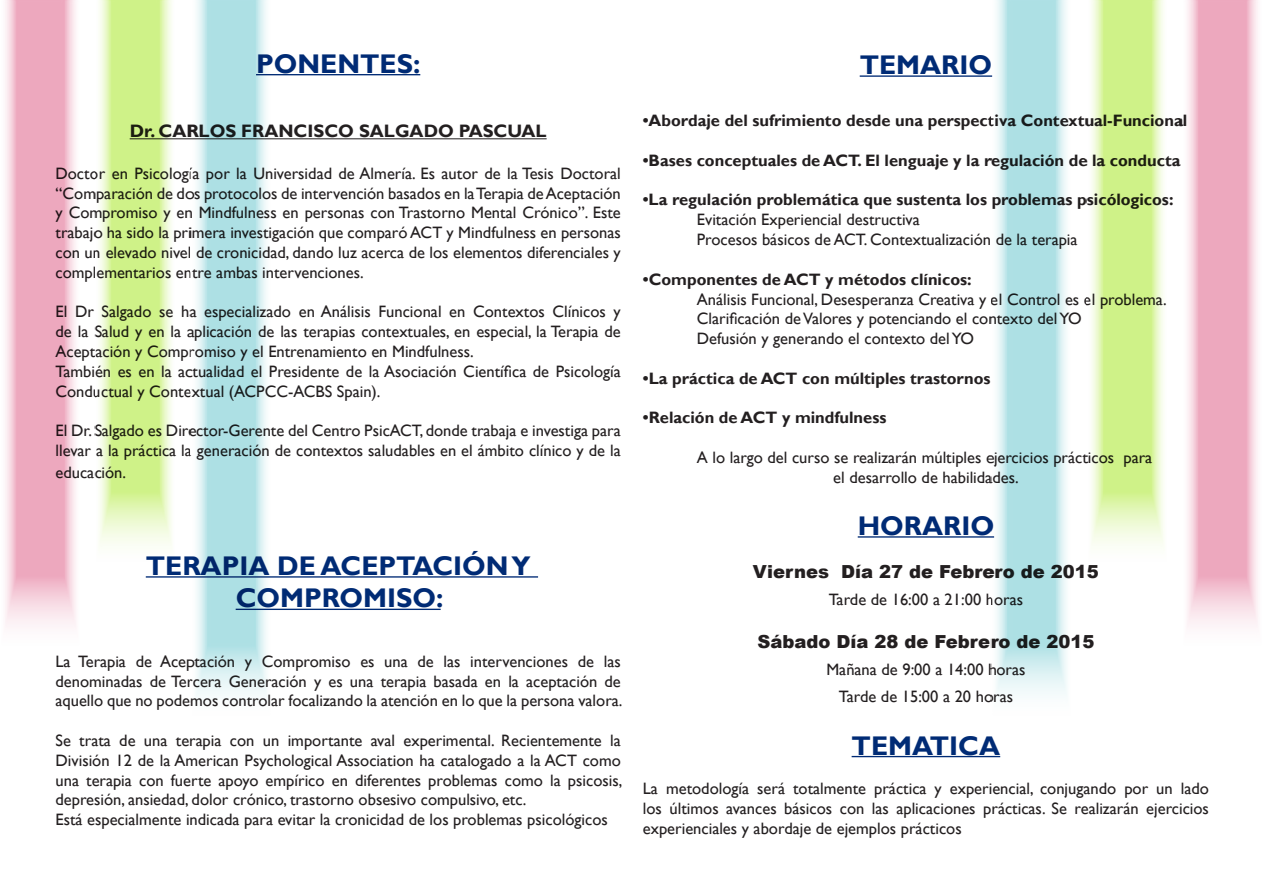
<style>
.page{position:relative;width:1263px;height:893px;background:#fff}
.page>*{position:absolute;margin:0;border:0;box-sizing:border-box;transform-origin:0 0}
.t1{font:700 27px/32.4px "Gill Sans";color:#002b75;text-align:center}
.t2{font:900 18px "Arial";color:#231f20}
.t3{font:700 18px "Gill Sans";color:#231f20}
.t4{font:16.5px/19.8px "Gill Sans";color:#231f20;text-align:justify}
.t5{font:700 16.5px "Gill Sans";color:#231f20}
.s1{font-family:"Arial"}
</style>
<div class="page">
<hr style="left:256px;top:74px;width:164px;height:1px;background:#002b75">
<hr style="left:130px;top:138px;width:417px;height:1px;background:#231f20">
<hr style="left:146px;top:576px;width:392px;height:2px;background:#002b75">
<hr style="left:236px;top:609px;width:205px;height:1px;background:#002b75">
<hr style="left:860px;top:75px;width:132px;height:2px;background:#002b75">
<hr style="left:858px;top:536px;width:136px;height:2px;background:#002b75">
<hr style="left:852px;top:756px;width:148px;height:1px;background:#002b75">
<svg style="left:1187px;top:0;width:71px;height:627px;background:#f0b9cb"></svg>
<svg style="left:1091px;top:0;width:73px;height:547px;background:#daf4a3"></svg>
<svg style="left:991px;top:0;width:76px;height:695px;background:#c1e7ea"></svg>
<svg style="left:5px;top:0;width:71px;height:627px;background:#f0b9cb"></svg>
<svg style="left:99px;top:0;width:77px;height:547px;background:#dbf5a8"></svg>
<svg style="left:191px;top:0;width:81px;height:695px;fill:#aee0e4"></svg>
<p class="t1" style="left:256px;top:48px;width:166px">PONENTES:</p>
<p class="t3" style="left:130px;top:121px;width:418px">Dr. CARLOS FRANCISCO SALGADO PASCUAL</p>
<p class="t4" style="left:56px;top:164px;width:567px">Doctor en Psicología por la Universidad de Almería. Es autor de la Tesis Doctoral “Comparación de dos protocolos de intervención basados en la Terapia de Aceptación y Compromiso y en Mindfulness en personas con Trastorno Mental Crónico”. Este trabajo ha sido la primera investigación que comparó ACT y Mindfulness en personas con un elevado nivel de cronicidad, dando luz acerca de los elementos diferenciales y complementarios entre ambas intervenciones.</p>
<p class="t4" style="left:56px;top:302px;width:567px">El Dr Salgado se ha especializado en Análisis Funcional en Contextos Clínicos y de la Salud y en la aplicación de las terapias contextuales, en especial, la Terapia de Aceptación y Compromiso y el Entrenamiento en Mindfulness.</p>
<p class="t4" style="left:56px;top:362px;width:567px">También es en la actualidad el Presidente de la Asociación Científica de Psicología<br>Conductual y Contextual (ACPCC-ACBS Spain).</p>
<p class="t4" style="left:56px;top:421px;width:567px">El Dr. Salgado es Director-Gerente del Centro PsicACT, donde trabaja e investiga para llevar a la práctica la generación de contextos saludables en el ámbito clínico y de la</p>
<p class="t4" style="left:56px;top:463px;width:72px">educación.</p>
<p class="t1" style="left:146px;top:550px;width:386px">TERAPIA DE ACEPTACIÓN Y<br>COMPROMISO:</p>
<p class="t4" style="left:56px;top:652px;width:568px">La Terapia de Aceptación y Compromiso es una de las intervenciones de las denominadas de Tercera Generación y es una terapia basada en la aceptación de aquello que no podemos controlar focalizando la atención en lo que la persona valora.</p>
<p class="t4" style="left:56px;top:731px;width:568px">Se trata de una terapia con un importante aval experimental. Recientemente la División 12 de la American Psychological Association ha catalogado a la ACT como una terapia con fuerte apoyo empírico en diferentes problemas como la psicosis, depresión, ansiedad, dolor crónico, trastorno obsesivo compulsivo, etc.</p>
<p class="t4" style="left:56px;top:810px;width:554px">Está especialmente indicada para evitar la cronicidad de los problemas psicológicos</p>
<p class="t1" style="left:860px;top:50px;width:134px">TEMARIO</p>
<p class="t5" style="left:643px;top:111px;width:546px"><span class="s1">•</span>Abordaje del sufrimiento desde una perspectiva Contextual-Funcional</p>
<p class="t5" style="left:643px;top:150px;width:539px"><span class="s1">•</span>Bases conceptuales de ACT. El lenguaje y la regulación de la conducta</p>
<p class="t5" style="left:643px;top:190px;width:532px"><span class="s1">•</span>La regulación problemática que sustenta los problemas psicólogicos:</p>
<p class="t4" style="left:697px;top:210px;width:225px">Evitación Experiencial destructiva</p>
<p class="t4" style="left:697px;top:230px;width:382px">Procesos básicos de ACT. Contextualización de la terapia</p>
<p class="t5" style="left:643px;top:269px;width:330px">•Componentes de ACT y métodos clínicos:</p>
<p class="t4" style="left:697px;top:289px;width:471px">Análisis Funcional, Desesperanza Creativa y el Control es el problema.</p>
<p class="t4" style="left:697px;top:309px;width:386px">Clarificación de Valores y potenciando el contexto del YO</p>
<p class="t4" style="left:697px;top:329px;width:279px">Defusión y generando el contexto del YO</p>
<p class="t5" style="left:643px;top:368px;width:349px">•La práctica de ACT con múltiples trastornos</p>
<p class="t5" style="left:643px;top:408px;width:245px">•Relación de ACT y mindfulness</p>
<p class="t4" style="left:697px;top:448px;width:457px;text-align:center">A lo largo del curso se realizarán múltiples ejercicios prácticos para el desarrollo de habilidades.</p>
<p class="t1" style="left:858px;top:510px;width:138px">HORARIO</p>
<p class="t2" style="left:753px;top:559px;width:348px">Viernes Día 27 de Febrero de 2015</p>
<p class="t4" style="left:829px;top:590px;width:196px">Tarde de 16:00 a 21:00 horas</p>
<p class="t2" style="left:757px;top:629px;width:338px">Sábado Día 28 de Febrero de 2015</p>
<p class="t4" style="left:826px;top:660px;width:201px">Mañana de 9:00 a 14:00 horas</p>
<p class="t4" style="left:839px;top:687px;width:176px">Tarde de 15:00 a 20 horas</p>
<p class="t1" style="left:852px;top:730px;width:150px">TEMATICA</p>
<p class="t4" style="left:643px;top:779px;width:568px">La metodología será totalmente práctica y experiencial, conjugando por un lado los últimos avances básicos con las aplicaciones prácticas. Se realizarán ejercicios experienciales y abordaje de ejemplos prácticos</p>
</div>
